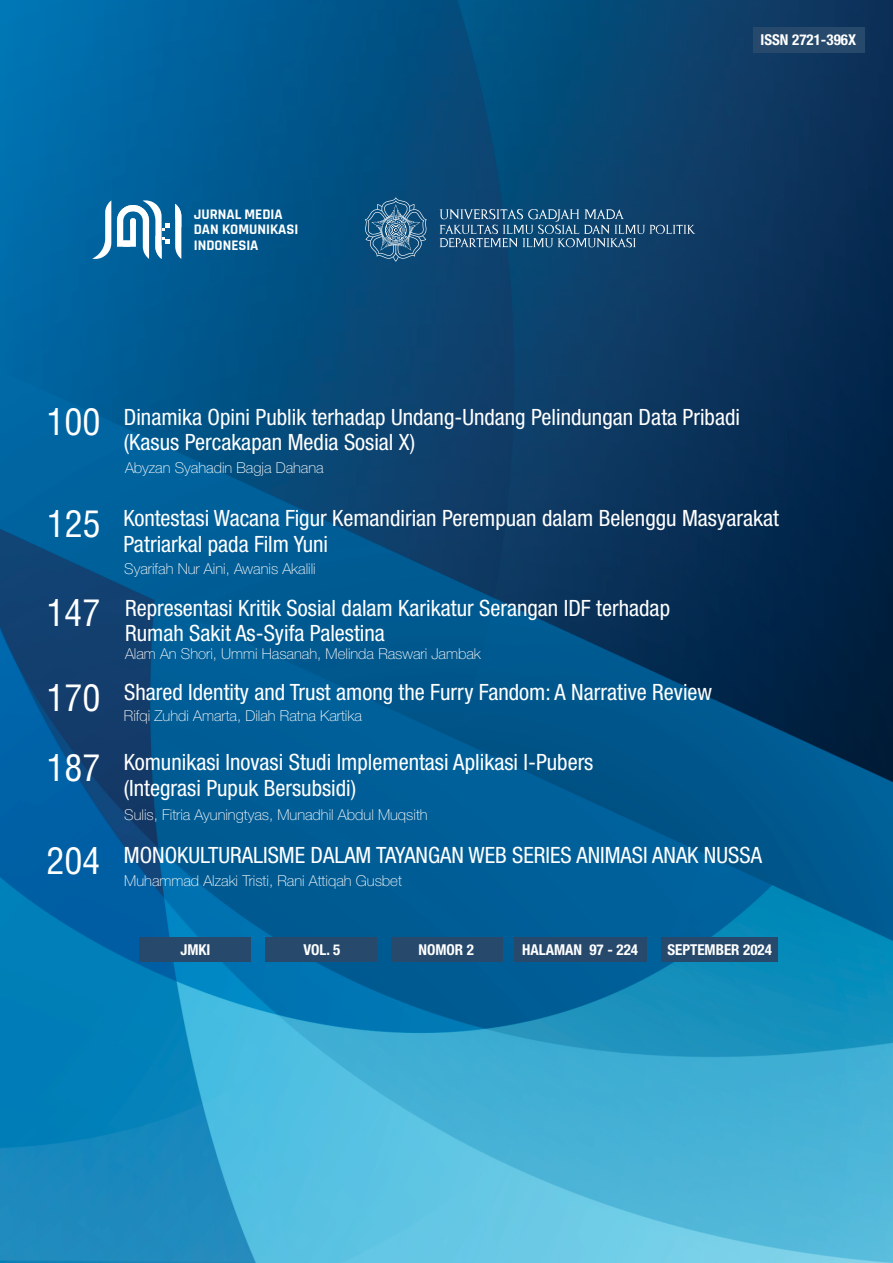
<style>
.page{position:relative;width:893px;height:1263px;background:#fff}
.page>*{position:absolute;margin:0;border:0;box-sizing:border-box;transform-origin:0 0}
.t1{font:condensed 36px/69.9px "Helvetica LT Std";color:#fff}
.t2{font:condensed 22.5px/25.8px "Helvetica Neue LT Std";color:#fff}
.t3{font:100 15px "Helvetica Neue LT Std";color:#fff}
.t4{font:700 condensed 15px "Helvetica Neue LT Std";color:#fff}
.t5{font:700 14.7px/15.5px "Rajdhani";color:#fff}
</style>
<div class="page">
<img style="left:0;top:0;width:893px;height:1263px">
<svg style="left:92px;top:200px;width:19px;height:59px"></svg>
<svg style="left:117px;top:200px;width:64px;height:59px"></svg>
<svg style="left:440px;top:209px;width:255px;height:38px;background:#326085"></svg>
<svg style="left:365px;top:197px;width:62px;height:65px;background:#346a91"></svg>
<div style="left:753px;top:27px;width:111px;height:26px;background:#26496c"></div>
<div style="left:139px;top:937px;width:112px;height:25px;background:#26496c"></div>
<div style="left:265px;top:937px;width:111px;height:25px;background:#26496c"></div>
<div style="left:391px;top:937px;width:111px;height:25px;background:#26496c"></div>
<div style="left:514px;top:937px;width:133px;height:25px;background:#26496c"></div>
<div style="left:661px;top:937px;width:117px;height:25px;background:#26496c"></div>
<p class="t4" style="left:760px;top:35px;width:97px">ISSN 2721-396X</p>
<p class="t5" style="left:194px;top:208px;width:106px">JURNAL MEDIA<br>DAN KOMUNIKASI<br>INDONESIA</p>
<h1 class="t1" style="left:46px;top:392px;width:55px">100</h1>
<h1 class="t1" style="left:47px;top:494px;width:55px">125</h1>
<h1 class="t1" style="left:47px;top:583px;width:55px">147</h1>
<h1 class="t1" style="left:46px;top:668px;width:56px">170<br>187</h1>
<h1 class="t1" style="left:47px;top:831px;width:55px">204</h1>
<p class="t2" style="left:124px;top:407px;width:618px">Dinamika Opini Publik terhadap Undang-Undang Pelindungan Data Pribadi (Kasus Percakapan Media Sosial X)</p>
<p class="t3" style="left:125px;top:463px;width:200px">Abyzan Syahadin Bagja Dahana</p>
<p class="t2" style="left:124px;top:508px;width:657px">Kontestasi Wacana Figur Kemandirian Perempuan dalam Belenggu Masyarakat<br>Patriarkal pada Film Yuni</p>
<p class="t3" style="left:124px;top:563px;width:193px">Syarifah Nur Aini, Awanis Akalili</p>
<p class="t2" style="left:125px;top:598px;width:547px">Representasi Kritik Sosial dalam Karikatur Serangan IDF terhadap<br>Rumah Sakit As-Syifa Palestina</p>
<p class="t3" style="left:125px;top:648px;width:357px">Alam An Shori, Ummi Hasanah, Melinda Raswari Jambak</p>
<p class="t2" style="left:124px;top:682px;width:590px">Shared Identity and Trust among the Furry Fandom: A Narrative Review</p>
<p class="t3" style="left:124px;top:711px;width:240px">Rifqi Zuhdi Amarta, Dilah Ratna Kartika</p>
<p class="t2" style="left:124px;top:752px;width:471px">Komunikasi Inovasi Studi Implementasi Aplikasi I-Pubers (Integrasi Pupuk Bersubsidi)</p>
<p class="t3" style="left:124px;top:810px;width:305px">Sulis, Fitria Ayuningtyas, Munadhil Abdul Muqsith</p>
<p class="t2" style="left:124px;top:845px;width:639px">MONOKULTURALISME DALAM TAYANGAN WEB SERIES ANIMASI ANAK NUSSA</p>
<p class="t3" style="left:124px;top:875px;width:279px">Muhammad Alzaki Tristi, Rani Attiqah Gusbet</p>
<p class="t4" style="left:180px;top:944px;width:31px">JMKI</p>
<p class="t4" style="left:303px;top:944px;width:38px">VOL. 5</p>
<p class="t4" style="left:419px;top:944px;width:57px">NOMOR 2</p>
<p class="t4" style="left:522px;top:944px;width:117px">HALAMAN 97 - 224</p>
<p class="t4" style="left:667px;top:944px;width:106px">SEPTEMBER 2024</p>
</div>
